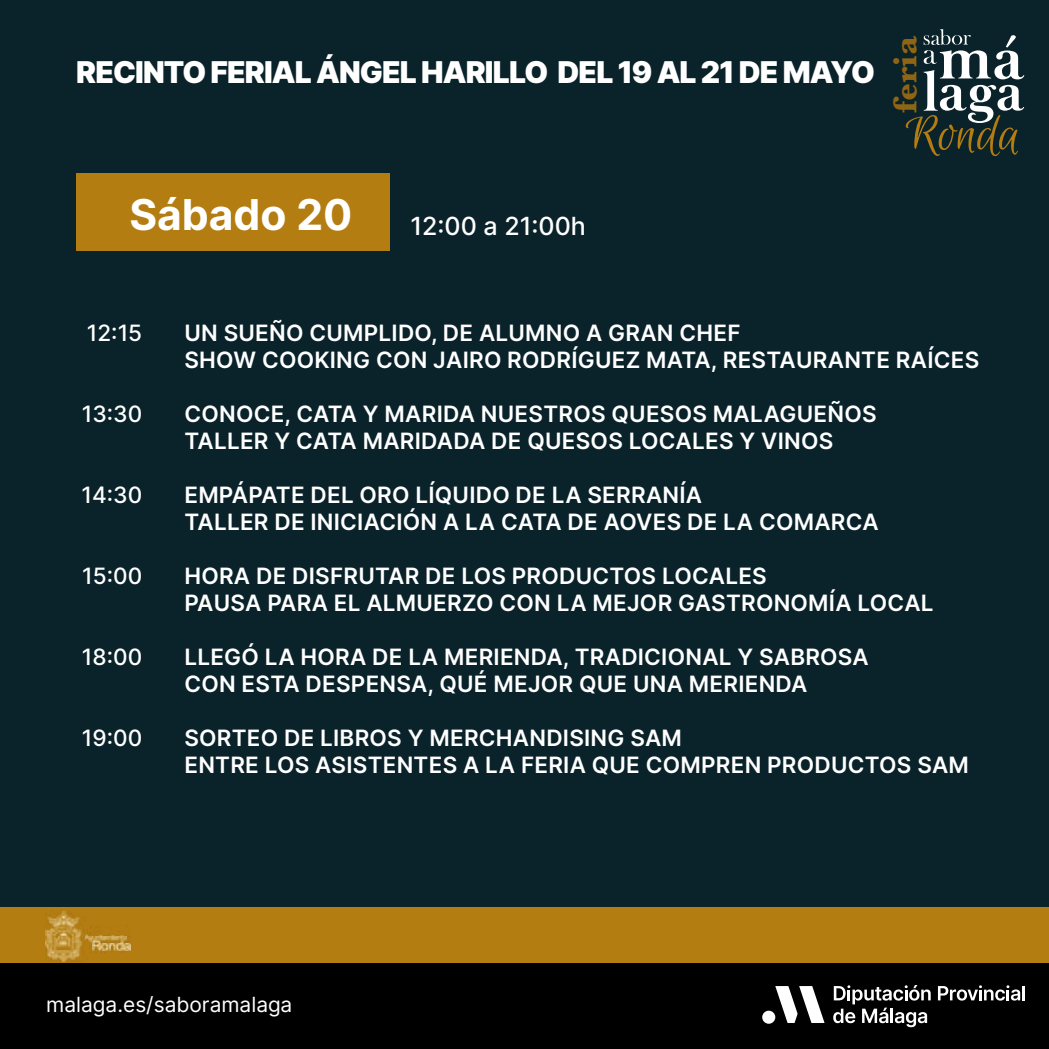
<style>
.page{position:relative;width:1049px;height:1049px;background:#0a222a}
.page>*{position:absolute;margin:0;border:0;box-sizing:border-box;transform-origin:0 0}
.t1{font:56px "Euphoria Script";color:#b47d12}
.t2{font:700 42.5px "Inter";color:#fff}
.t3{font:700 34.5px "Baskerville";color:#8e6514}
.t4{font:900 30px "Inter";letter-spacing:-.03em;color:#fff}
.t5{font:500 25px "Inter";color:#fff}
.t6{font:600 22.5px/27px "Inter";letter-spacing:.01em;color:#fff}
.t7{font:500 22.5px "Inter";color:#fff}
.t8{font:21px "Inter";color:#fff}
</style>
<div class="page">
<div style="left:0;top:907px;width:1049px;height:57px;background:#b47d12"></div>
<div style="left:0;top:963px;width:1049px;height:86px;background:#000"></div>
<div style="left:76px;top:173px;width:314px;height:77px;background:#b47d12"></div>
<svg style="left:775px;top:986px;width:49px;height:37px"></svg>
<div style="left:762px;top:1011px;width:13px;height:13px;background:#fff;border-radius:7px"></div>
<svg style="left:938px;top:985px;width:82px;height:15px"></svg>
<hr style="left:1022px;top:986px;width:3px;height:14px;background:#fff">
<svg style="left:833px;top:985px;width:98px;height:42px"></svg>
<svg style="left:924px;top:29px;width:100px;height:94px"></svg>
<img style="left:45px;top:911px;width:85px;height:51px">
<p class="t4" style="left:76px;top:51px;width:800px">RECINTO FERIAL ÁNGEL HARILLO DEL 19 AL 21 DE MAYO</p>
<p class="t2" style="left:129px;top:183px;width:225px">Sábado 20</p>
<p class="t5" style="left:410px;top:208px;width:177px">12:00 a 21:00h</p>
<h3 class="t3" style="left:881px;top:113px;width:79px;rotate:-90deg">feria</h3>
<h1 class="t1" style="left:906px;top:104px;width:116px">Ronda</h1>
<p class="t7" style="left:87px;top:317px;width:57px">12:15</p>
<p class="t7" style="left:82px;top:398px;width:62px">13:30</p>
<p class="t7" style="left:82px;top:479px;width:62px">14:30</p>
<p class="t7" style="left:82px;top:560px;width:62px">15:00</p>
<p class="t7" style="left:82px;top:641px;width:62px">18:00</p>
<p class="t7" style="left:82px;top:722px;width:62px">19:00</p>
<p class="t6" style="left:184px;top:319px;width:558px">UN SUEÑO CUMPLIDO, DE ALUMNO A GRAN CHEF</p>
<p class="t6" style="left:184px;top:346px;width:796px">SHOW COOKING CON JAIRO RODRÍGUEZ MATA, RESTAURANTE RAÍCES</p>
<p class="t6" style="left:184px;top:400px;width:694px">CONOCE, CATA Y MARIDA NUESTROS QUESOS MALAGUEÑOS<br>TALLER Y CATA MARIDADA DE QUESOS LOCALES Y VINOS</p>
<p class="t6" style="left:184px;top:481px;width:519px">EMPÁPATE DEL ORO LÍQUIDO DE LA SERRANÍA</p>
<p class="t6" style="left:184px;top:508px;width:696px">TALLER DE INICIACIÓN A LA CATA DE AOVES DE LA COMARCA</p>
<p class="t6" style="left:184px;top:562px;width:584px">HORA DE DISFRUTAR DE LOS PRODUCTOS LOCALES</p>
<p class="t6" style="left:184px;top:589px;width:751px">PAUSA PARA EL ALMUERZO CON LA MEJOR GASTRONOMÍA LOCAL</p>
<p class="t6" style="left:184px;top:643px;width:686px">LLEGÓ LA HORA DE LA MERIENDA, TRADICIONAL Y SABROSA<br>CON ESTA DESPENSA, QUÉ MEJOR QUE UNA MERIENDA</p>
<p class="t6" style="left:184px;top:724px;width:499px">SORTEO DE LIBROS Y MERCHANDISING SAM</p>
<p class="t6" style="left:184px;top:751px;width:786px">ENTRE LOS ASISTENTES A LA FERIA QUE COMPREN PRODUCTOS SAM</p>
<p class="t8" style="left:46px;top:989px;width:248px">malaga.es/saboramalaga</p>
</div>
